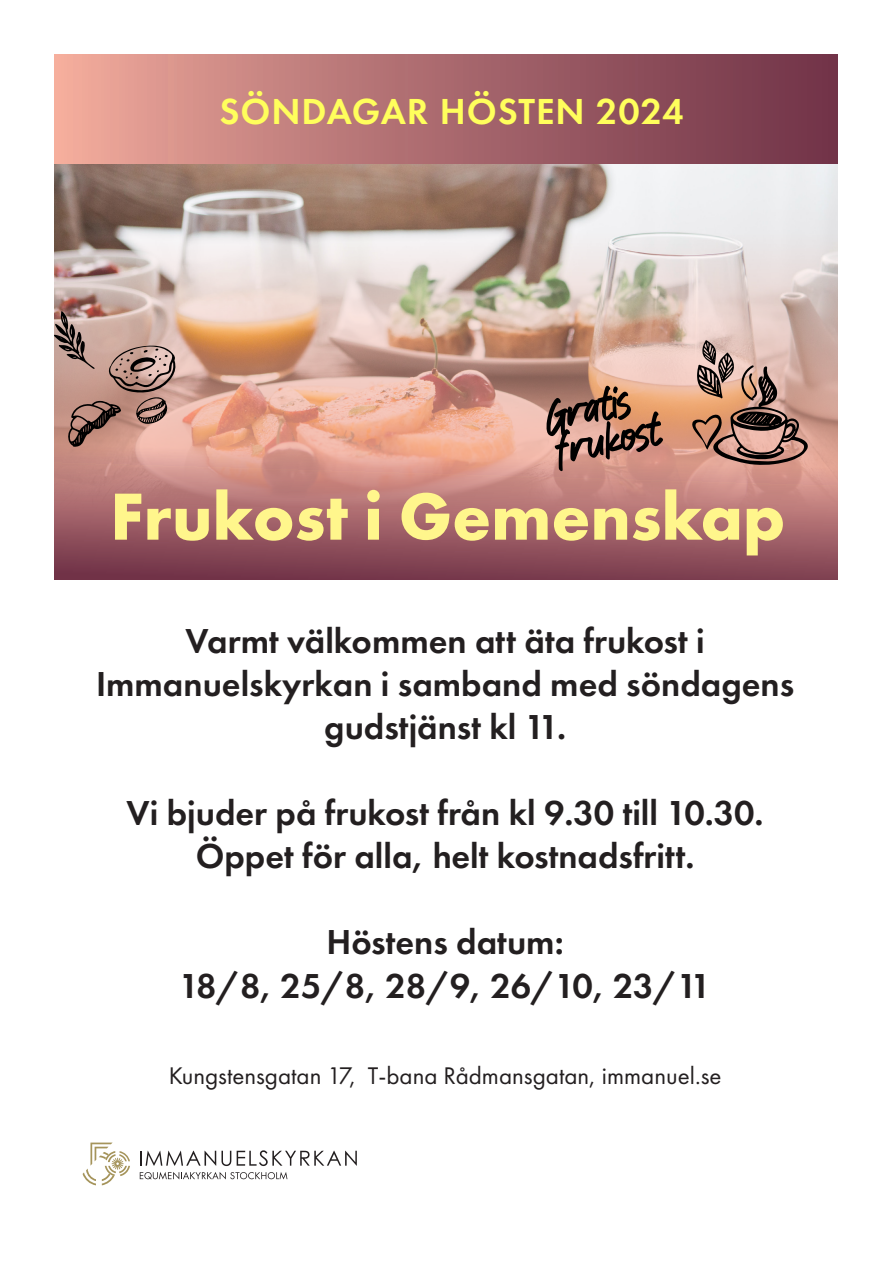
<style>
.page{position:relative;width:893px;height:1263px;background:#fff}
.page>*{position:absolute;margin:0;border:0;box-sizing:border-box;transform-origin:0 0}
.t1{font:700 69px "Futura PT";color:#fff68c}
.t2{font:42.3px/35.1px "Bitter Kiss";color:#000}
.t3{font:600 37.5px "Futura PT";letter-spacing:.025em;color:#ffff5c}
.t4{font:600 36px/43.2px "Futura PT";color:#231f20;text-align:center}
.t5{font:24.9px "Futura PT";color:#231f20}
</style>
<div class="page">
<img style="left:54px;top:164px;width:783px;height:46px">
<img style="left:54px;top:210px;width:783px;height:369px">
<div style="left:54px;top:54px;width:783px;height:110px;background:linear-gradient(to right,#eea89a,#6c2f45)"></div>
<svg style="left:140px;top:1151px;width:91px;height:15px"></svg>
<svg style="left:237px;top:1150px;width:120px;height:16px"></svg>
<svg style="left:140px;top:1172px;width:147px;height:7px"></svg>
<svg style="left:83px;top:1142px;width:47px;height:43px"></svg>
<svg style="left:692px;top:340px;width:116px;height:125px;background:#ac8678"></svg>
<svg style="left:54px;top:311px;width:122px;height:136px;background:#b28d83"></svg>
<p class="t3" style="left:219px;top:88px;width:466px">SÖNDAGAR HÖSTEN 2024</p>
<p class="t2" style="left:544px;top:402px;width:108px;rotate:-12deg">Gratis frukost</p>
<h1 class="t1" style="left:110px;top:472px;width:677px">Frukost i Gemenskap</h1>
<p class="t4" style="left:96px;top:618px;width:700px">Varmt välkommen att äta frukost i<br>Immanuelskyrkan i samband med söndagens gudstjänst kl 11.</p>
<p class="t4" style="left:127px;top:791px;width:638px">Vi bjuder på frukost från kl 9.30 till 10.30.<br>Öppet för alla, helt kostnadsfritt.</p>
<p class="t4" style="left:179px;top:920px;width:534px">Höstens datum:<br>18/8, 25/8, 28/9, 26/10, 23/11</p>
<p class="t5" style="left:169px;top:1060px;width:554px">Kungstensgatan 17, T-bana Rådmansgatan, immanuel.se</p>
</div>
